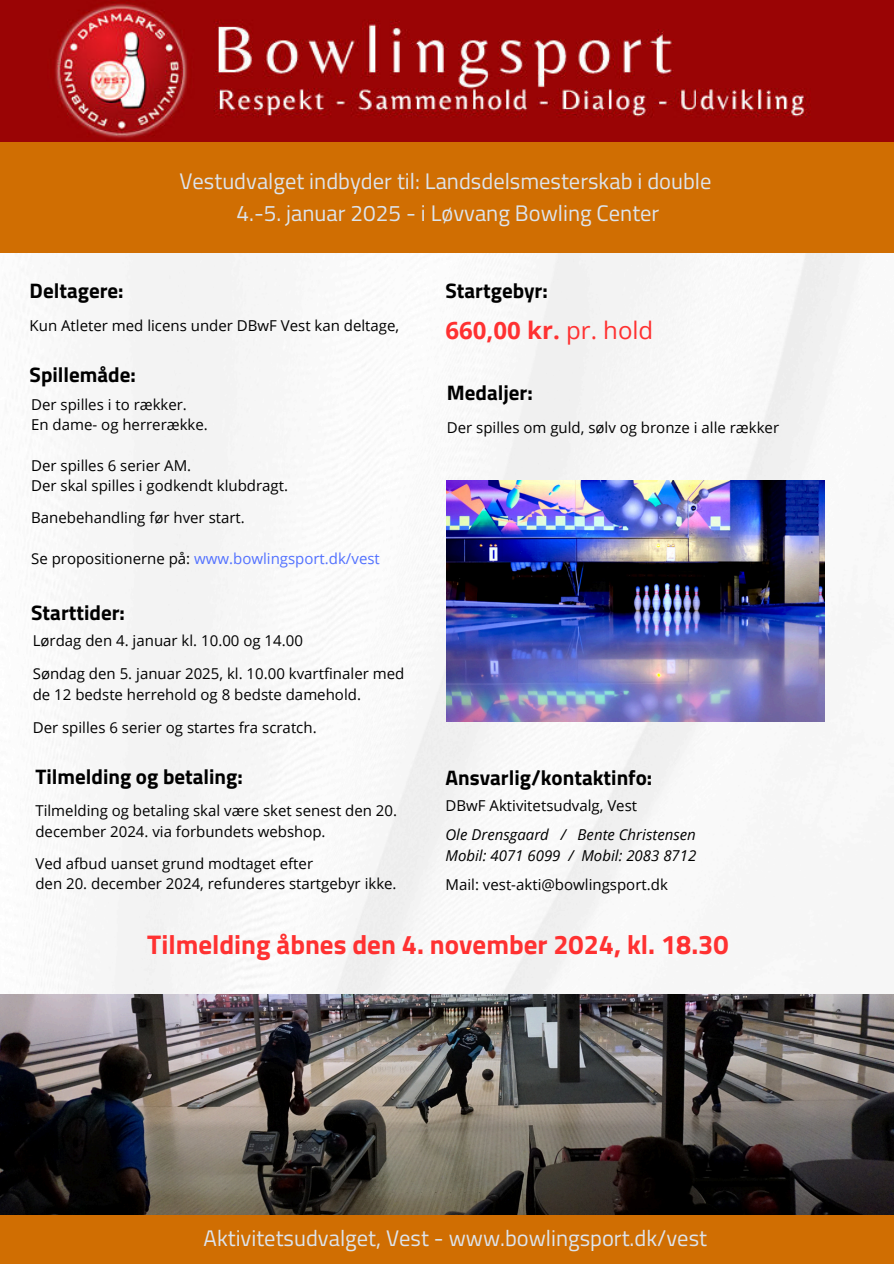
<style>
.page{position:relative;width:894px;height:1264px;background:#fff}
.page>*{position:absolute;margin:0;border:0;box-sizing:border-box;transform-origin:0 0}
.t1{font:700 27px "Titillium Web";color:#ff3131}
.t2{font:700 24px "Open Sans";color:#ff3131}
.t3{font:22.5px/31.5px "Titillium Web";color:#dde4ec;text-align:center}
.t4{font:700 21px "Titillium Web";color:#000}
.t5{font:15px/20.2px "Open Sans";color:#000}
.t6{font:italic 15px/21px "Open Sans";color:#000}
.t7{font:15px "Open Sans";color:#5271ff}
.s1{color:#000}
.s2{font-weight:400}
</style>
<div class="page">
<img style="left:28px;top:253px;width:855px;height:741px">
<div style="left:0;top:142px;width:893px;height:111px;background:#d06e02"></div>
<div style="left:0;top:1214px;width:893px;height:49px;background:#d06e02"></div>
<img style="left:0;top:0;width:893px;height:142px">
<img style="left:0;top:994px;width:893px;height:220px">
<img style="left:446px;top:480px;width:377px;height:241px">
<h3 class="t3" style="left:179px;top:164px;width:533px">Vestudvalget indbyder til: Landsdelsmesterskab i double<br>4.-5. januar 2025 - i Løvvang Bowling Center</h3>
<h3 class="t4" style="left:30px;top:275px;width:95px">Deltagere:</h3>
<p class="t5" style="left:30px;top:315px;width:371px">Kun Atleter med licens under DBwF Vest kan deltage,</p>
<h3 class="t4" style="left:30px;top:358px;width:108px">Spillemåde:</h3>
<p class="t5" style="left:31px;top:394px;width:178px">Der spilles i to rækker.<br>En dame- og herrerække.</p>
<p class="t5" style="left:31px;top:454px;width:258px">Der spilles 6 serier AM.<br>Der skal spilles i godkendt klubdragt.</p>
<p class="t5" style="left:31px;top:507px;width:215px">Banebehandling før hver start.</p>
<p class="t7" style="left:31px;top:548px;width:350px"><span class="s1">Se propositionerne på:</span> www.bowlingsport.dk/vest</p>
<h3 class="t4" style="left:31px;top:596px;width:95px">Starttider:</h3>
<p class="t5" style="left:33px;top:630px;width:271px">Lørdag den 4. januar kl. 10.00 og 14.00</p>
<p class="t5" style="left:33px;top:663px;width:373px;line-height:21px">Søndag den 5. januar 2025, kl. 10.00 kvartfinaler med de 12 bedste herrehold og 8 bedste damehold.</p>
<p class="t5" style="left:33px;top:717px;width:285px">Der spilles 6 serier og startes fra scratch.</p>
<h3 class="t4" style="left:35px;top:760px;width:209px">Tilmelding og betaling:</h3>
<p class="t5" style="left:35px;top:800px;width:363px">Tilmelding og betaling skal være sket senest den 20. december 2024. via forbundets webshop.</p>
<p class="t5" style="left:35px;top:852px;width:362px">Ved afbud uanset grund modtaget efter<br>den 20. december 2024, refunderes startgebyr ikke.</p>
<h3 class="t4" style="left:445px;top:275px;width:104px">Startgebyr:</h3>
<h2 class="t2" style="left:445px;top:313px;width:209px">660,00 kr. <span class="s2">pr. hold</span></h2>
<h3 class="t4" style="left:446px;top:376px;width:87px">Medaljer:</h3>
<p class="t5" style="left:446px;top:417px;width:334px">Der spilles om guld, sølv og bronze i alle rækker</p>
<h3 class="t4" style="left:445px;top:762px;width:208px">Ansvarlig/kontaktinfo:</h3>
<p class="t5" style="left:445px;top:795px;width:193px">DBwF Aktivitetsudvalg, Vest</p>
<p class="t6" style="left:445px;top:823px;width:252px">Ole Drensgaard / Bente Christensen<br>Mobil: 4071 6099 / Mobil: 2083 8712</p>
<p class="t5" style="left:445px;top:874px;width:224px">Mail: vest-akti@bowlingsport.dk</p>
<h1 class="t1" style="left:147px;top:923px;width:582px">Tilmelding åbnes den 4. november 2024, kl. 18.30</h1>
<h3 class="t3" style="left:203px;top:1221px;width:505px">Aktivitetsudvalget, Vest - www.bowlingsport.dk/vest</h3>
</div>
